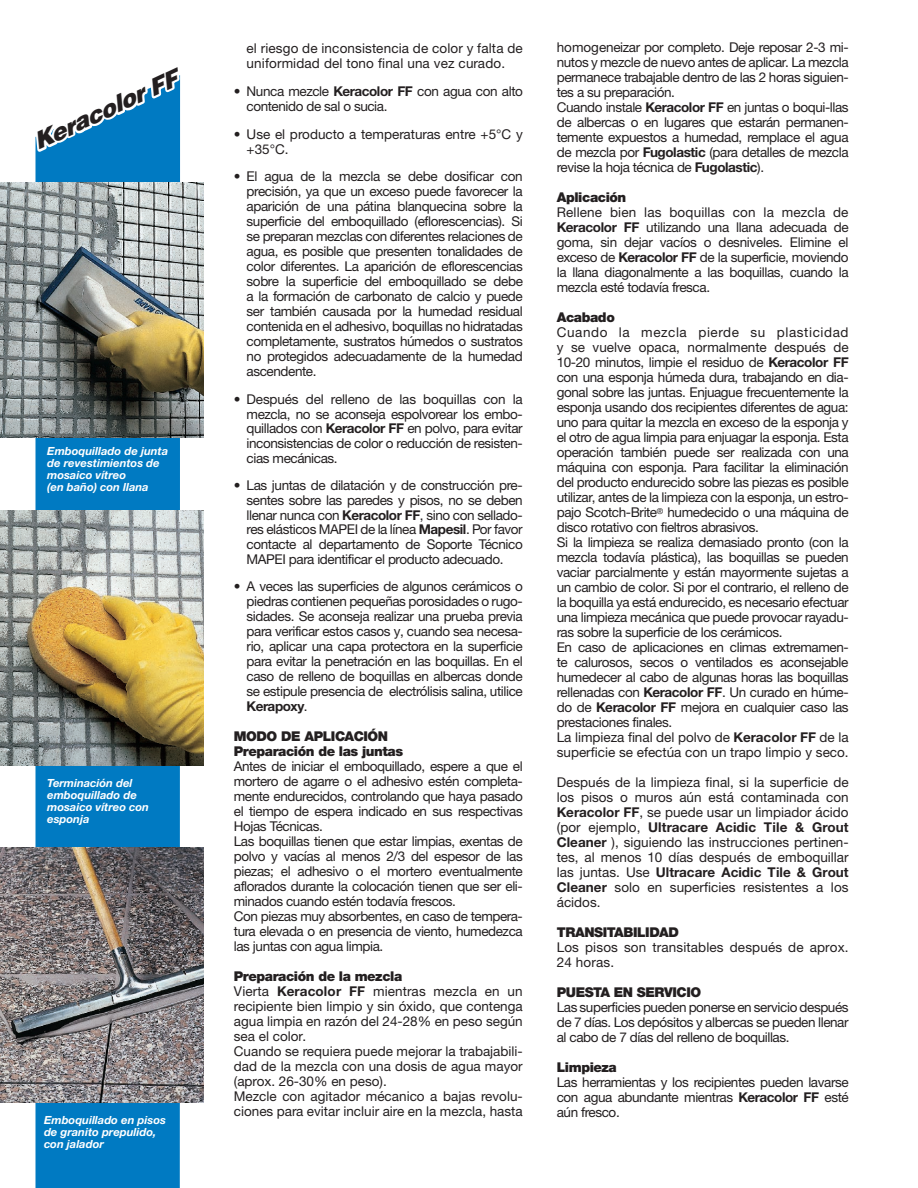
<style>
.page{position:relative;width:918px;height:1188px;background:#fff}
.page>*{position:absolute;margin:0;border:0;box-sizing:border-box;transform-origin:0 0}
.t1{font:italic 900 23.1px "Helvetica";color:#fff}
.t2{font:13.5px/15px "Helvetica Neue LTW1 G";letter-spacing:-.03em;color:#231f20;text-align:justify}
.t3{font:13.5px/15px "Helvetica Neue LTW1 G";color:#231f20}
.t4{font:13.5px/15px "Helvetica Neue LTW1 G";letter-spacing:.01em;color:#231f20}
.t5{font:900 13.5px/15px "Helvetica Neue LTW1 G";letter-spacing:-.03em;color:#231f20}
.t6{font:italic 700 11.25px/12px "Helvetica Neue LTW1 G";color:#fff}
.s1{font-weight:700}
.s2{font-weight:900}
</style>
<div class="page">
<svg style="left:36px;top:75px;width:144px;height:1113px;background:#1986c7"></svg>
<img style="left:0;top:182px;width:204px;height:255px">
<img style="left:0;top:510px;width:204px;height:256px">
<img style="left:0;top:848px;width:204px;height:255px">
<h1 class="t1" style="left:28px;top:129px;width:158px;rotate:-25deg">Keracolor FF</h1>
<p class="t6" style="left:47px;top:445px;width:122px">Emboquillado de junta de revestimientos de mosaico vítreo<br>(en baño) con llana</p>
<p class="t6" style="left:47px;top:777px;width:103px">Terminación del emboquillado de mosaico vítreo con esponja</p>
<p class="t6" style="left:44px;top:1114px;width:123px">Emboquillado en pisos de granito prepulido, con jalador</p>
<p class="t4" style="left:247px;top:41px;width:278px">el riesgo de inconsistencia de color y falta de uniformidad del tono final una vez curado.</p>
<p class="t2" style="left:247px;top:84px;width:278px;text-indent:-13px">• Nunca mezcle <span class="s1">Keracolor FF</span> con agua con alto contenido de sal o sucia.</p>
<p class="t3" style="left:247px;top:126px;width:278px;text-indent:-13px">• Use el producto a temperaturas entre +5°C y +35°C.</p>
<p class="t2" style="left:247px;top:169px;width:278px;text-indent:-13px">• El agua de la mezcla se debe dosificar con precisión, ya que un exceso puede favorecer la aparición de una pátina blanquecina sobre la superficie del emboquillado (eflorescencias). Si se preparan mezclas con diferentes relaciones de agua, es posible que presenten tonalidades de color diferentes. La aparición de eflorescencias sobre la superficie del emboquillado se debe a la formación de carbonato de calcio y puede ser también causada por la humedad residual contenida en el adhesivo, boquillas no hidratadas completamente, sustratos húmedos o sustratos no protegidos adecuadamente de la humedad ascendente.</p>
<p class="t2" style="left:247px;top:392px;width:278px;text-indent:-13px">• Después del relleno de las boquillas con la mezcla, no se aconseja espolvorear los embo&shy;quillados con <span class="s1">Keracolor FF</span> en polvo, para evitar inconsistencias de color o reducción de resisten&shy;cias mecánicas.</p>
<p class="t2" style="left:247px;top:478px;width:278px;text-indent:-13px">• Las juntas de dilatación y de construcción pre&shy;sentes sobre las paredes y pisos, no se deben llenar nunca con <span class="s1">Keracolor FF</span>, sino con sellado&shy;res elásticos MAPEI de la línea <span class="s1">Mapesil</span>. Por favor contacte al departamento de Soporte Técnico MAPEI para identificar el producto adecuado.</p>
<p class="t2" style="left:247px;top:579px;width:278px;text-indent:-13px">• A veces las superficies de algunos cerámicos o piedras contienen pequeñas porosidades o rugo&shy;sidades. Se aconseja realizar una prueba previa para verificar estos casos y, cuando sea necesa&shy;rio, aplicar una capa protectora en la superficie para evitar la penetración en las boquillas. En el caso de relleno de boquillas en albercas donde se estipule presencia de electrólisis salina, utilice <span class="s1">Kerapoxy</span>.</p>
<p class="t5" style="left:234px;top:729px;width:171px">MODO DE APLICACIÓN<br>Preparación de las juntas</p>
<p class="t2" style="left:234px;top:759px;width:291px;text-align:left">Antes de iniciar el emboquillado, espere a que el mortero de agarre o el adhesivo estén completa&shy;mente endurecidos, controlando que haya pasado el tiempo de espera indicado en sus respectivas Hojas Técnicas.<br>Las boquillas tienen que estar limpias, exentas de polvo y vacías al menos 2/3 del espesor de las piezas; el adhesivo o el mortero eventualmente aflorados durante la colocación tienen que ser eli&shy;minados cuando estén todavía frescos.<br>Con piezas muy absorbentes, en caso de tempera&shy;tura elevada o en presencia de viento, humedezca las juntas con agua limpia.</p>
<p class="t3" style="left:234px;top:969px;width:290px"><span class="s2">Preparación de la mezcla<br></span>Vierta <span class="s1">Keracolor FF</span> mientras mezcla en un recipiente bien limpio y sin óxido, que contenga agua limpia en razón del 24-28% en peso según sea el color.<br>Cuando se requiera puede mejorar la trabajabili&shy;dad de la mezcla con una dosis de agua mayor (aprox. 26-30% en peso).<br>Mezcle con agitador mécanico a bajas revolu&shy;ciones para evitar incluir aire en la mezcla, hasta</p>
<p class="t2" style="left:557px;top:40px;width:293px;text-align:left">homogeneizar por completo. Deje reposar 2-3 mi&shy;nutos y mezcle de nuevo antes de aplicar. La mezcla permanece trabajable dentro de las 2 horas siguien&shy;tes a su preparación.<br>Cuando instale <span class="s1">Keracolor FF</span> en juntas o boqui-llas de albercas o en lugares que estarán permanen&shy;temente expuestos a humedad, remplace el agua de mezcla por <span class="s1">Fugolastic</span> (para detalles de mezcla revise la hoja técnica de <span class="s1">Fugolastic</span>).</p>
<p class="t5" style="left:557px;top:190px;width:71px">Aplicación</p>
<p class="t2" style="left:557px;top:205px;width:293px">Rellene bien las boquillas con la mezcla de <span class="s1">Keracolor FF</span> utilizando una llana adecuada de goma, sin dejar vacíos o desniveles. Elimine el exceso de <span class="s1">Keracolor FF</span> de la superficie, moviendo la llana diagonalmente a las boquillas, cuando la mezcla esté todavía fresca.</p>
<p class="t5" style="left:557px;top:310px;width:60px">Acabado</p>
<p class="t2" style="left:557px;top:325px;width:294px;text-align:left">Cuando la mezcla pierde su plasticidad y se vuelve opaca, normalmente después de 10-20 minutos, limpie el residuo de <span class="s1">Keracolor FF </span>con una esponja húmeda dura, trabajando en dia&shy;gonal sobre las juntas. Enjuague frecuentemente la esponja usando dos recipientes diferentes de agua: uno para quitar la mezcla en exceso de la esponja y el otro de agua limpia para enjuagar la esponja. Esta operación también puede ser realizada con una máquina con esponja. Para facilitar la eliminación del producto endurecido sobre las piezas es posible utilizar, antes de la limpieza con la esponja, un estro&shy;pajo Scotch-Brite<sup>®</sup> humedecido o una máquina de disco rotativo con fieltros abrasivos.<br>Si la limpieza se realiza demasiado pronto (con la mezcla todavía plástica), las boquillas se pueden vaciar parcialmente y están mayormente sujetas a un cambio de color. Si por el contrario, el relleno de la boquilla ya está endurecido, es necesario efectuar una limpieza mecánica que puede provocar rayadu&shy;ras sobre la superficie de los cerámicos.<br>En caso de aplicaciones en climas extremamen&shy;te calurosos, secos o ventilados es aconsejable humedecer al cabo de algunas horas las boquillas rellenadas con <span class="s1">Keracolor FF</span>. Un curado en húme&shy;do de <span class="s1">Keracolor FF</span> mejora en cualquier caso las prestaciones finales.<br>La limpieza final del polvo de <span class="s1">Keracolor FF</span> de la superficie se efectúa con un trapo limpio y seco.</p>
<p class="t2" style="left:557px;top:775px;width:293px">Después de la limpieza final, si la superficie de los pisos o muros aún está contaminada con <span class="s1">Keracolor FF</span>, se puede usar un limpiador ácido (por ejemplo, <span class="s1">Ultracare Acidic Tile &amp; Grout Cleaner</span> ), siguiendo las instrucciones pertinen&shy;tes, al menos 10 días después de emboquillar las juntas. Use <span class="s1">Ultracare Acidic Tile &amp; Grout Cleaner</span> solo en superficies resistentes a los ácidos.</p>
<p class="t5" style="left:557px;top:925px;width:124px">TRANSITABILIDAD</p>
<p class="t4" style="left:557px;top:940px;width:293px">Los pisos son transitables después de aprox.<br>24 horas.</p>
<p class="t5" style="left:557px;top:985px;width:146px">PUESTA EN SERVICIO</p>
<p class="t2" style="left:557px;top:1000px;width:293px">Las superficies pueden ponerse en servicio después de 7 días. Los depósitos y albercas se pueden llenar al cabo de 7 días del relleno de boquillas.</p>
<p class="t5" style="left:557px;top:1060px;width:62px">Limpieza</p>
<p class="t2" style="left:557px;top:1075px;width:293px">Las herramientas y los recipientes pueden lavarse con agua abundante mientras <span class="s1">Keracolor FF</span> esté aún fresco.</p>
</div>
